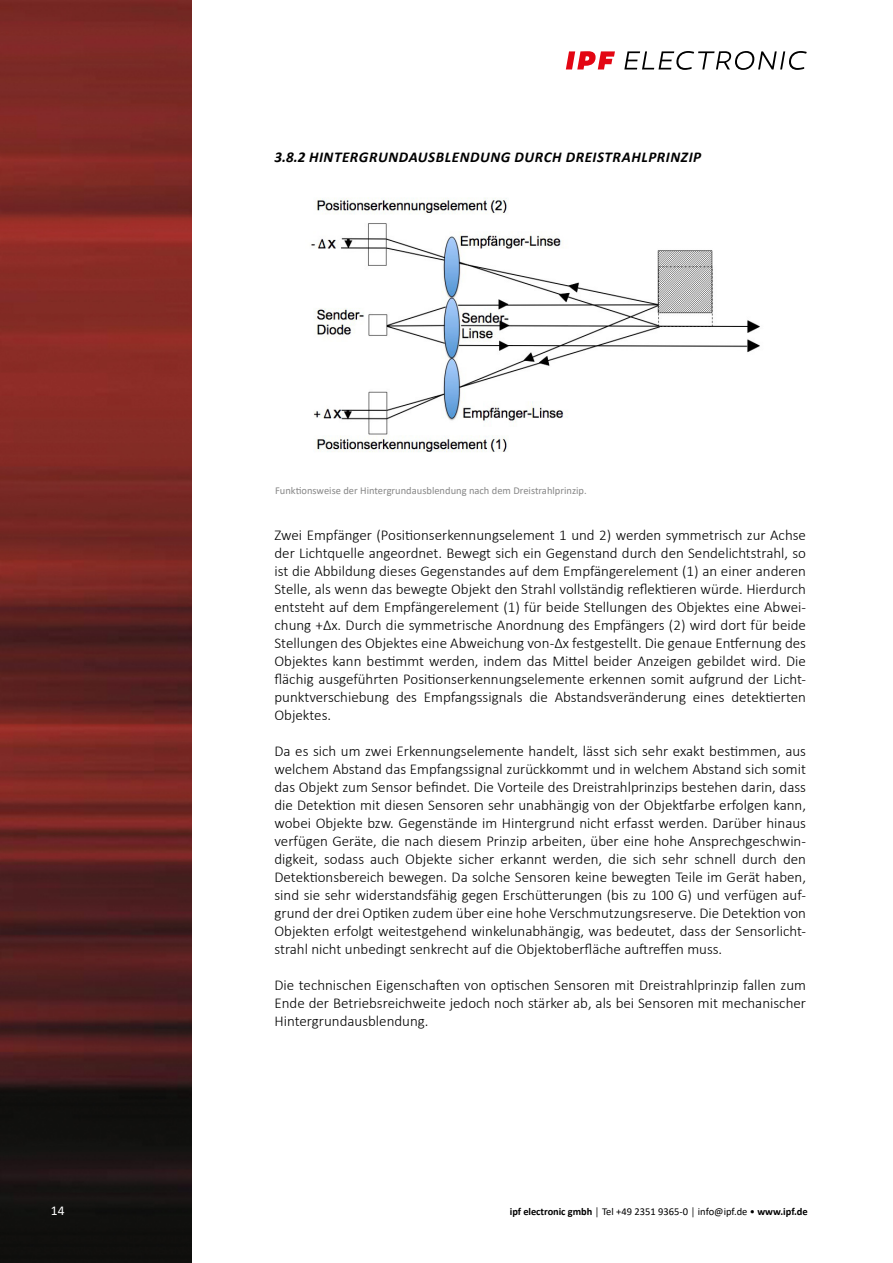
<style>
.page{position:relative;width:893px;height:1263px;background:#fff}
.page>*{position:absolute;margin:0;border:0;box-sizing:border-box;transform-origin:0 0}
.t1{font:300 15px/18px "Calibri";color:#000;text-align:justify}
.t2{font:italic 700 15px "Calibri";letter-spacing:.04em;color:#000}
.t3{font:13.5px "Calibri";color:#fff}
.t4{font:10.5px "Calibri";color:#878787}
.t5{font:10.5px "Calibri";color:#000}
.s1{font-weight:700}
</style>
<div class="page">
<img style="left:0;top:0;width:191px;height:1263px">
<svg style="left:624px;top:51px;width:183px;height:19px"></svg>
<svg style="left:566px;top:51px;width:49px;height:18px"></svg>
<img style="left:311px;top:197px;width:449px;height:255px">
<p class="t2" style="left:274px;top:146px;width:428px">3.8.2 HINTERGRUNDAUSBLENDUNG DURCH DREISTRAHLPRINZIP</p>
<p class="t4" style="left:275px;top:483px;width:313px">Funktionsweise der Hintergrundausblendung nach dem Dreistrahlprinzip.</p>
<p class="t1" style="left:274px;top:526px;width:533px">Zwei Empfänger (Positionserkennungselement 1 und 2) werden symmetrisch zur Achse der Lichtquelle angeordnet. Bewegt sich ein Gegenstand durch den Sendelichtstrahl, so ist die Abbildung dieses Gegenstandes auf dem Empfängerelement (1) an einer anderen Stelle, als wenn das bewegte Objekt den Strahl vollständig reflektieren würde. Hierdurch entsteht auf dem Empfängerelement (1) für beide Stellungen des Objektes eine Abwei&shy;chung +∆x. Durch die symmetrische Anordnung des Empfängers (2) wird dort für beide Stellungen des Objektes eine Abweichung von -∆x festgestellt. Die genaue Entfernung des Objektes kann bestimmt werden, indem das Mittel beider Anzeigen gebildet wird. Die flächig ausgeführten Positionserkennungselemente erkennen somit aufgrund der Licht&shy;punktverschiebung des Empfangssignals die Abstandsveränderung eines detektierten Objektes.</p>
<p class="t1" style="left:274px;top:742px;width:533px">Da es sich um zwei Erkennungselemente handelt, lässt sich sehr exakt bestimmen, aus welchem Abstand das Empfangssignal zurückkommt und in welchem Abstand sich somit das Objekt zum Sensor befindet. Die Vorteile des Dreistrahlprinzips bestehen darin, dass die Detektion mit diesen Sensoren sehr unabhängig von der Objektfarbe erfolgen kann, wobei Objekte bzw. Gegenstände im Hintergrund nicht erfasst werden. Darüber hinaus verfügen Geräte, die nach diesem Prinzip arbeiten, über eine hohe Ansprechgeschwin&shy;digkeit, sodass auch Objekte sicher erkannt werden, die sich sehr schnell durch den Detektionsbereich bewegen. Da solche Sensoren keine bewegten Teile im Gerät haben, sind sie sehr widerstandsfähig gegen Erschütterungen (bis zu 100 G) und verfügen auf&shy;grund der drei Optiken zudem über eine hohe Verschmutzungsreserve. Die Detektion von Objekten erfolgt weitestgehend winkelunabhängig, was bedeutet, dass der Sensorlicht&shy;strahl nicht unbedingt senkrecht auf die Objektoberfläche auftreffen muss.</p>
<p class="t1" style="left:274px;top:976px;width:533px">Die technischen Eigenschaften von optischen Sensoren mit Dreistrahlprinzip fallen zum Ende der Betriebsreichweite jedoch noch stärker ab, als bei Sensoren mit mechanischer Hintergrundausblendung.</p>
<p class="t3" style="left:51px;top:1201px;width:15px">14</p>
<p class="t5" style="left:510px;top:1204px;width:299px"><span class="s1">ipf electronic gmbh</span> │ Tel +49 2351 9365-0 │ info@ipf.de • <span class="s1">www.ipf.de</span></p>
</div>
